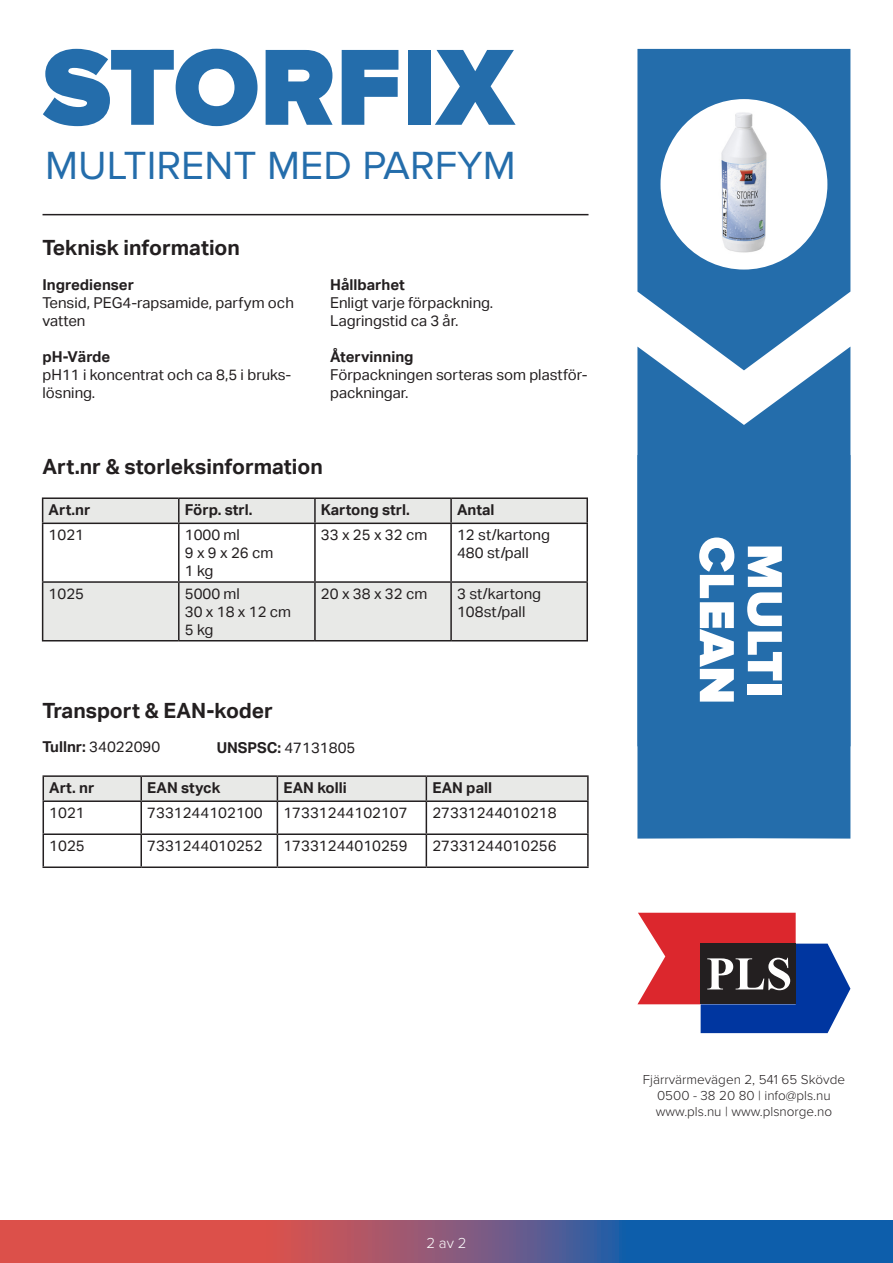
<style>
.page{position:relative;width:893px;height:1263px;background:#fff}
.page>*{position:absolute;margin:0;border:0;box-sizing:border-box;transform-origin:0 0}
.t1{font:900 112.2px "Proxima Nova";color:#246dab}
.t2{font:900 51px "Proxima Nova";color:#fff}
.t3{font:40.8px "Proxima Nova";color:#246dab}
.t4{font:700 21px "Aktiv Grotesk";color:#231f20}
.t5{font:15px/18px "Aktiv Grotesk";color:#231f20}
.t6{font:700 15px "Aktiv Grotesk";color:#231f20}
.t7{font:300 15px "Proxima Nova";color:#fff}
.t8{font:300 13.5px "Proxima Nova";color:#231f20}
.s1{font-weight:700}
</style>
<div class="page">
<hr style="left:43px;top:214px;width:545px;height:1px;background:#231f20">
<svg style="left:637px;top:49px;width:213px;height:298px;background:#3b7cb4"></svg>
<div style="left:660px;top:99px;width:167px;height:171px;background:#fff;border-radius:50%"></div>
<svg style="left:0;top:1220px;width:893px;height:43px;background:#7b577a"></svg>
<img style="left:721px;top:112px;width:46px;height:141px">
<div style="left:43px;top:582px;width:136px;height:59px;background:#e8e9e7"></div>
<div style="left:180px;top:583px;width:406px;height:57px;background:#e8e9e7"></div>
<hr style="left:42px;top:497px;width:137px;height:2px;background:#231f20">
<div style="left:42px;top:498px;width:544px;height:25px;background:#e8e9e7"></div>
<hr style="left:179px;top:497px;width:136px;height:2px;background:#231f20">
<hr style="left:178px;top:499px;width:2px;height:24px;background:#231f20">
<hr style="left:315px;top:497px;width:136px;height:2px;background:#231f20">
<hr style="left:314px;top:499px;width:2px;height:24px;background:#231f20">
<hr style="left:451px;top:497px;width:137px;height:2px;background:#231f20">
<hr style="left:450px;top:499px;width:2px;height:24px;background:#231f20">
<hr style="left:586px;top:499px;width:2px;height:24px;background:#231f20">
<hr style="left:42px;top:523px;width:137px;height:1px;background:#231f20">
<hr style="left:42px;top:524px;width:1px;height:57px;background:#231f20">
<hr style="left:179px;top:523px;width:136px;height:1px;background:#231f20">
<hr style="left:178px;top:524px;width:2px;height:57px;background:#231f20">
<hr style="left:315px;top:523px;width:136px;height:1px;background:#231f20">
<hr style="left:314px;top:524px;width:2px;height:57px;background:#231f20">
<hr style="left:451px;top:523px;width:137px;height:1px;background:#231f20">
<hr style="left:450px;top:524px;width:2px;height:57px;background:#231f20">
<hr style="left:586px;top:524px;width:2px;height:57px;background:#231f20">
<hr style="left:42px;top:581px;width:137px;height:2px;background:#231f20">
<hr style="left:42px;top:583px;width:1px;height:57px;background:#231f20">
<hr style="left:179px;top:581px;width:136px;height:2px;background:#231f20">
<hr style="left:178px;top:583px;width:2px;height:57px;background:#231f20">
<hr style="left:315px;top:581px;width:136px;height:2px;background:#231f20">
<hr style="left:314px;top:583px;width:2px;height:57px;background:#231f20">
<hr style="left:451px;top:581px;width:137px;height:2px;background:#231f20">
<hr style="left:450px;top:583px;width:2px;height:57px;background:#231f20">
<hr style="left:586px;top:583px;width:2px;height:57px;background:#231f20">
<hr style="left:42px;top:640px;width:137px;height:1px;background:#231f20">
<hr style="left:179px;top:640px;width:136px;height:1px;background:#231f20">
<hr style="left:315px;top:640px;width:136px;height:1px;background:#231f20">
<hr style="left:451px;top:640px;width:137px;height:1px;background:#231f20">
<hr style="left:43px;top:775px;width:98px;height:2px;background:#231f20">
<hr style="left:141px;top:775px;width:136px;height:2px;background:#231f20">
<hr style="left:277px;top:775px;width:149px;height:2px;background:#231f20">
<hr style="left:426px;top:775px;width:163px;height:2px;background:#231f20">
<div style="left:43px;top:776px;width:545px;height:24px;background:#e8e9e7"></div>
<hr style="left:587px;top:777px;width:2px;height:23px;background:#231f20">
<hr style="left:43px;top:800px;width:98px;height:2px;background:#231f20">
<hr style="left:43px;top:802px;width:1px;height:31px;background:#231f20">
<hr style="left:141px;top:800px;width:136px;height:2px;background:#231f20">
<hr style="left:140px;top:802px;width:2px;height:31px;background:#231f20">
<hr style="left:277px;top:800px;width:149px;height:2px;background:#231f20">
<hr style="left:277px;top:802px;width:1px;height:31px;background:#231f20">
<hr style="left:426px;top:800px;width:163px;height:2px;background:#231f20">
<hr style="left:426px;top:802px;width:1px;height:31px;background:#231f20">
<hr style="left:587px;top:802px;width:2px;height:31px;background:#231f20">
<hr style="left:43px;top:833px;width:98px;height:2px;background:#231f20">
<hr style="left:43px;top:835px;width:1px;height:31px;background:#231f20">
<hr style="left:141px;top:833px;width:136px;height:2px;background:#231f20">
<hr style="left:140px;top:835px;width:2px;height:31px;background:#231f20">
<hr style="left:277px;top:833px;width:149px;height:2px;background:#231f20">
<hr style="left:277px;top:835px;width:1px;height:31px;background:#231f20">
<hr style="left:426px;top:833px;width:163px;height:2px;background:#231f20">
<hr style="left:426px;top:835px;width:1px;height:31px;background:#231f20">
<hr style="left:587px;top:835px;width:2px;height:31px;background:#231f20">
<hr style="left:43px;top:866px;width:98px;height:2px;background:#231f20">
<hr style="left:141px;top:866px;width:136px;height:2px;background:#231f20">
<hr style="left:277px;top:866px;width:149px;height:2px;background:#231f20">
<hr style="left:426px;top:866px;width:163px;height:2px;background:#231f20">
<svg style="left:637px;top:913px;width:213px;height:120px"></svg>
<svg style="left:637px;top:347px;width:213px;height:108px;fill:#246dab"></svg>
<div style="left:637px;top:455px;width:213px;height:383px;background:#246dab"></div>
<p class="t1" style="left:43px;top:23px;width:473px">STORFIX</p>
<p class="t3" style="left:45px;top:142px;width:472px">MULTIRENT MED PARFYM</p>
<p class="t4" style="left:43px;top:235px;width:199px">Teknisk information</p>
<p class="t6" style="left:43px;top:276px;width:93px">Ingredienser</p>
<p class="t5" style="left:43px;top:294px;width:253px">Tensid, PEG4-rapsamide, parfym och vatten</p>
<p class="t6" style="left:43px;top:348px;width:69px">pH-Värde</p>
<p class="t5" style="left:43px;top:366px;width:250px">pH11 i koncentrat och ca 8,5 i bruks&shy;lösning.</p>
<p class="t6" style="left:330px;top:276px;width:76px">Hållbarhet</p>
<p class="t5" style="left:330px;top:294px;width:165px">Enligt varje förpackning.</p>
<p class="t5" style="left:330px;top:312px;width:130px">Lagringstid ca 3 år.</p>
<p class="t6" style="left:330px;top:348px;width:85px">Återvinning</p>
<p class="t5" style="left:330px;top:366px;width:259px">Förpackningen sorteras som plastför&shy;packningar.</p>
<p class="t4" style="left:43px;top:455px;width:282px">Art.nr &amp; storleksinformation</p>
<p class="t6" style="left:49px;top:501px;width:43px">Art.nr</p>
<p class="t6" style="left:185px;top:501px;width:69px">Förp. strl.</p>
<p class="t6" style="left:321px;top:501px;width:90px">Kartong strl.</p>
<p class="t6" style="left:457px;top:501px;width:39px">Antal</p>
<p class="t5" style="left:49px;top:526px;width:37px">1021</p>
<p class="t5" style="left:185px;top:526px;width:57px">1000 ml</p>
<p class="t5" style="left:185px;top:544px;width:90px">9 x 9 x 26 cm</p>
<p class="t5" style="left:185px;top:562px;width:30px">1 kg</p>
<p class="t5" style="left:321px;top:526px;width:108px">33 x 25 x 32 cm</p>
<p class="t5" style="left:457px;top:526px;width:94px">12 st/kartong</p>
<p class="t5" style="left:457px;top:544px;width:73px">480 st/pall</p>
<p class="t5" style="left:49px;top:584px;width:37px">1025</p>
<p class="t5" style="left:185px;top:584px;width:57px">5000 ml</p>
<p class="t5" style="left:185px;top:602px;width:108px">30 x 18 x 12 cm</p>
<p class="t5" style="left:185px;top:620px;width:30px">5 kg</p>
<p class="t4" style="left:43px;top:698px;width:232px">Transport &amp; EAN-koder</p>
<p class="t5" style="left:321px;top:584px;width:108px">20 x 38 x 32 cm</p>
<p class="t5" style="left:457px;top:584px;width:86px">3 st/kartong</p>
<p class="t5" style="left:457px;top:602px;width:70px">108st/pall</p>
<p class="t5" style="left:43px;top:738px;width:119px"><span class="s1">Tullnr:</span> 34022090</p>
<p class="t5" style="left:217px;top:739px;width:140px"><span class="s1">UNSPSC:</span> 47131805</p>
<p class="t6" style="left:49px;top:779px;width:47px">Art. nr</p>
<p class="t6" style="left:147px;top:779px;width:75px">EAN styck</p>
<p class="t6" style="left:283px;top:779px;width:65px">EAN kolli</p>
<p class="t6" style="left:432px;top:779px;width:61px">EAN pall</p>
<p class="t5" style="left:49px;top:804px;width:37px">1021</p>
<p class="t5" style="left:147px;top:804px;width:117px">7331244102100</p>
<p class="t5" style="left:283px;top:804px;width:126px">17331244102107</p>
<p class="t5" style="left:432px;top:804px;width:126px">27331244010218</p>
<p class="t5" style="left:49px;top:837px;width:37px">1025</p>
<p class="t5" style="left:147px;top:837px;width:117px">7331244010252</p>
<p class="t5" style="left:283px;top:837px;width:126px">17331244010259</p>
<p class="t5" style="left:432px;top:837px;width:126px">27331244010256</p>
<p class="t2" style="left:746px;top:537px;width:169px;rotate:90deg">CLEAN</p>
<p class="t2" style="left:794px;top:544px;width:155px;rotate:90deg">MULTI</p>
<p class="t7" style="left:426px;top:1231px;width:42px">2 av 2</p>
<p class="t8" style="left:643px;top:1069px;width:204px">Fjärrvärmevägen 2, 541 65 Skövde</p>
<p class="t8" style="left:657px;top:1086px;width:175px">0500 - 38 20 80 | info@pls.nu</p>
<p class="t8" style="left:656px;top:1102px;width:178px">www.pls.nu | www.plsnorge.no</p>
</div>
